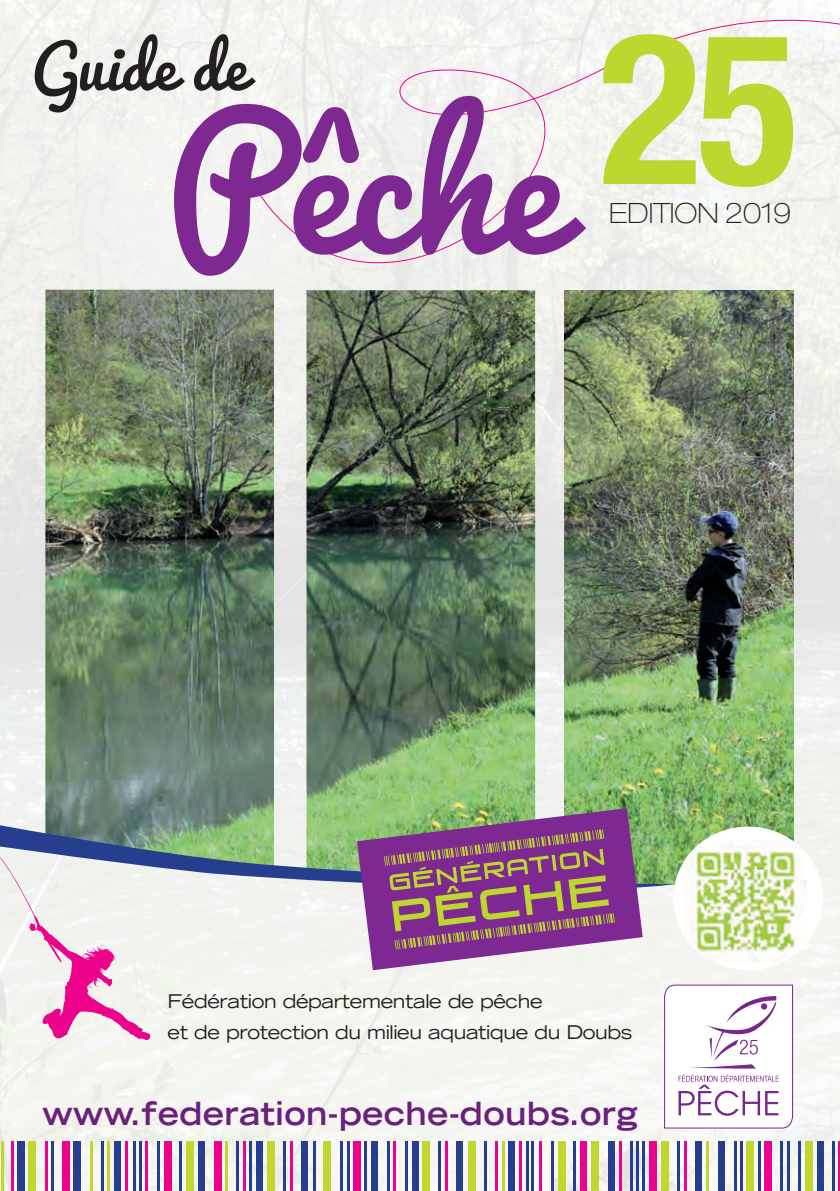
<style>
.page{position:relative;width:840px;height:1191px;background:#fff}
.page>*{position:absolute;margin:0;border:0;box-sizing:border-box;transform-origin:0 0}
.t1{font:700 condensed 211.4px "Helvetica Neue";color:#bed630}
.t2{font:169.4px "Pacifico";color:#7d2991}
.t3{font:60.4px "Pacifico";color:#231f20}
.t4{font:700 expanded 32px "Trade Gothic LH";letter-spacing:.01em;color:#6b1f7e}
.t5{font:100 expanded 28px "Helvetica Neue";color:#231f20}
.t6{font:expanded 19px/31px "Trade Gothic LH";letter-spacing:-.02em;color:#231f20}
</style>
<div class="page">
<img style="left:0;top:0;width:839px;height:1191px">
<svg style="left:255px;top:17px;width:584px;height:263px"></svg>
<svg style="left:0;top:889px;width:151px;height:154px"></svg>
<img style="left:45px;top:290px;width:229px;height:529px">
<img style="left:306px;top:290px;width:229px;height:529px">
<img style="left:564px;top:290px;width:228px;height:594px">
<svg style="left:0;top:819px;width:673px;height:70px"></svg>
<div style="left:673px;top:826px;width:149px;height:144px;background:#fff;border-radius:50%"></div>
<img style="left:684px;top:840px;width:122px;height:122px">
<svg style="left:357px;top:808px;width:285px;height:162px"></svg>
<svg style="left:383px;top:829px;width:231px;height:120px;background:#8d567a"></svg>
<svg style="left:663px;top:984px;width:129px;height:144px"></svg>
<hr style="left:838px;top:1141px;width:1px;height:50px;background:#ed028c">
<div style="left:804px;top:1141px;width:8px;height:50px;background:#c1d72f"></div>
<div style="left:764px;top:1141px;width:7px;height:50px;background:#ed028c"></div>
<div style="left:746px;top:1141px;width:7px;height:50px;background:#c1d72f"></div>
<hr style="left:705px;top:1141px;width:3px;height:50px;background:#c1d72f">
<hr style="left:683px;top:1141px;width:3px;height:50px;background:#ed028c">
<div style="left:660px;top:1141px;width:7px;height:50px;background:#c1d72f"></div>
<div style="left:649px;top:1141px;width:7px;height:50px;background:#ed028c"></div>
<hr style="left:618px;top:1141px;width:3px;height:50px;background:#ed028c">
<div style="left:591px;top:1141px;width:7px;height:50px;background:#c1d72f"></div>
<div style="left:557px;top:1141px;width:8px;height:50px;background:#c1d72f"></div>
<hr style="left:539px;top:1141px;width:3px;height:50px;background:#ed028c">
<hr style="left:501px;top:1141px;width:3px;height:50px;background:#c1d72f">
<hr style="left:495px;top:1141px;width:3px;height:50px;background:#ed028c">
<div style="left:467px;top:1141px;width:8px;height:50px;background:#c1d72f"></div>
<hr style="left:445px;top:1141px;width:2px;height:50px;background:#ed028c">
<div style="left:422px;top:1141px;width:7px;height:50px;background:#c1d72f"></div>
<hr style="left:393px;top:1141px;width:3px;height:50px;background:#ed028c">
<div style="left:353px;top:1141px;width:7px;height:50px;background:#ed028c"></div>
<div style="left:323px;top:1141px;width:8px;height:50px;background:#c1d72f"></div>
<hr style="left:289px;top:1141px;width:3px;height:50px;background:#ed028c">
<div style="left:267px;top:1141px;width:7px;height:50px;background:#c1d72f"></div>
<hr style="left:225px;top:1141px;width:3px;height:50px;background:#c1d72f">
<div style="left:214px;top:1141px;width:7px;height:50px;background:#ed028c"></div>
<div style="left:186px;top:1141px;width:7px;height:50px;background:#c1d72f"></div>
<div style="left:164px;top:1141px;width:7px;height:50px;background:#ed028c"></div>
<hr style="left:125px;top:1141px;width:3px;height:50px;background:#ed028c">
<hr style="left:145px;top:1141px;width:3px;height:50px;background:#ed028c">
<hr style="left:90px;top:1141px;width:3px;height:50px;background:#c1d72f">
<hr style="left:107px;top:1141px;width:3px;height:50px;background:#c1d72f">
<hr style="left:11px;top:1141px;width:3px;height:50px;background:#ed028c">
<div style="left:62px;top:1141px;width:7px;height:50px;background:#ed028c"></div>
<div style="left:28px;top:1141px;width:8px;height:50px;background:#c1d72f"></div>
<hr style="left:831px;top:1141px;width:3px;height:50px;background:#253f8e">
<div style="left:816px;top:1141px;width:7px;height:50px;background:#253f8e"></div>
<hr style="left:797px;top:1141px;width:3px;height:50px;background:#253f8e">
<hr style="left:786px;top:1141px;width:3px;height:50px;background:#253f8e">
<hr style="left:780px;top:1141px;width:3px;height:50px;background:#253f8e">
<hr style="left:757px;top:1141px;width:3px;height:50px;background:#253f8e">
<hr style="left:739px;top:1141px;width:3px;height:50px;background:#253f8e">
<hr style="left:733px;top:1141px;width:3px;height:50px;background:#253f8e">
<div style="left:717px;top:1141px;width:7px;height:50px;background:#253f8e"></div>
<div style="left:694px;top:1141px;width:7px;height:50px;background:#253f8e"></div>
<div style="left:607px;top:1141px;width:7px;height:50px;background:#253f8e"></div>
<hr style="left:676px;top:1141px;width:3px;height:50px;background:#253f8e">
<hr style="left:629px;top:1141px;width:3px;height:50px;background:#253f8e">
<div style="left:580px;top:1141px;width:7px;height:50px;background:#ed028c"></div>
<hr style="left:572px;top:1141px;width:3px;height:50px;background:#253f8e">
<hr style="left:550px;top:1141px;width:3px;height:50px;background:#253f8e">
<hr style="left:518px;top:1141px;width:3px;height:50px;background:#ed028c">
<div style="left:507px;top:1141px;width:7px;height:50px;background:#253f8e"></div>
<hr style="left:483px;top:1141px;width:3px;height:50px;background:#253f8e">
<div style="left:456px;top:1141px;width:7px;height:50px;background:#253f8e"></div>
<hr style="left:438px;top:1141px;width:3px;height:50px;background:#253f8e">
<div style="left:411px;top:1141px;width:7px;height:50px;background:#253f8e"></div>
<hr style="left:404px;top:1141px;width:3px;height:50px;background:#253f8e">
<hr style="left:386px;top:1141px;width:3px;height:50px;background:#253f8e">
<div style="left:370px;top:1141px;width:7px;height:50px;background:#253f8e"></div>
<hr style="left:363px;top:1141px;width:3px;height:50px;background:#253f8e">
<hr style="left:346px;top:1141px;width:3px;height:50px;background:#253f8e">
<hr style="left:340px;top:1141px;width:3px;height:50px;background:#253f8e">
<hr style="left:312px;top:1141px;width:3px;height:50px;background:#253f8e">
<div style="left:301px;top:1141px;width:7px;height:50px;background:#253f8e"></div>
<hr style="left:283px;top:1141px;width:2px;height:50px;background:#253f8e">
<div style="left:256px;top:1141px;width:7px;height:50px;background:#253f8e"></div>
<hr style="left:249px;top:1141px;width:3px;height:50px;background:#253f8e">
<hr style="left:243px;top:1141px;width:2px;height:50px;background:#ed028c">
<hr style="left:236px;top:1141px;width:3px;height:50px;background:#253f8e">
<div style="left:198px;top:1141px;width:7px;height:50px;background:#253f8e"></div>
<hr style="left:179px;top:1141px;width:3px;height:50px;background:#253f8e">
<hr style="left:157px;top:1141px;width:3px;height:50px;background:#253f8e">
<hr style="left:139px;top:1141px;width:3px;height:50px;background:#253f8e">
<hr style="left:133px;top:1141px;width:3px;height:50px;background:#253f8e">
<div style="left:114px;top:1141px;width:7px;height:50px;background:#253f8e"></div>
<hr style="left:101px;top:1141px;width:3px;height:50px;background:#253f8e">
<div style="left:74px;top:1141px;width:7px;height:50px;background:#253f8e"></div>
<hr style="left:51px;top:1141px;width:3px;height:50px;background:#253f8e">
<hr style="left:45px;top:1141px;width:2px;height:50px;background:#ed028c">
<div style="left:17px;top:1141px;width:8px;height:50px;background:#253f8e"></div>
<hr style="left:525px;top:1141px;width:3px;height:50px;background:#253f8e">
<hr style="left:531px;top:1141px;width:3px;height:50px;background:#253f8e">
<hr style="left:636px;top:1141px;width:2px;height:50px;background:#253f8e">
<hr style="left:642px;top:1141px;width:3px;height:50px;background:#253f8e">
<hr style="left:1px;top:1141px;width:3px;height:50px;background:#c1d72f">
<h3 class="t3" style="left:32px;top:35px;width:217px">Guide de</h3>
<h1 class="t1" style="left:599px;top:-19px;width:200px">25</h1>
<h2 class="t2" style="left:166px;top:97px;width:396px">Pêche</h2>
<h3 class="t5" style="left:609px;top:197px;width:183px">EDITION 2019</h3>
<p class="t6" style="left:167px;top:985px;width:466px">Fédération départementale de pêche<br>et de protection du milieu aquatique du Doubs</p>
<h3 class="t4" style="left:43px;top:1092px;width:596px">www.federation-peche-doubs.org</h3>
</div>
